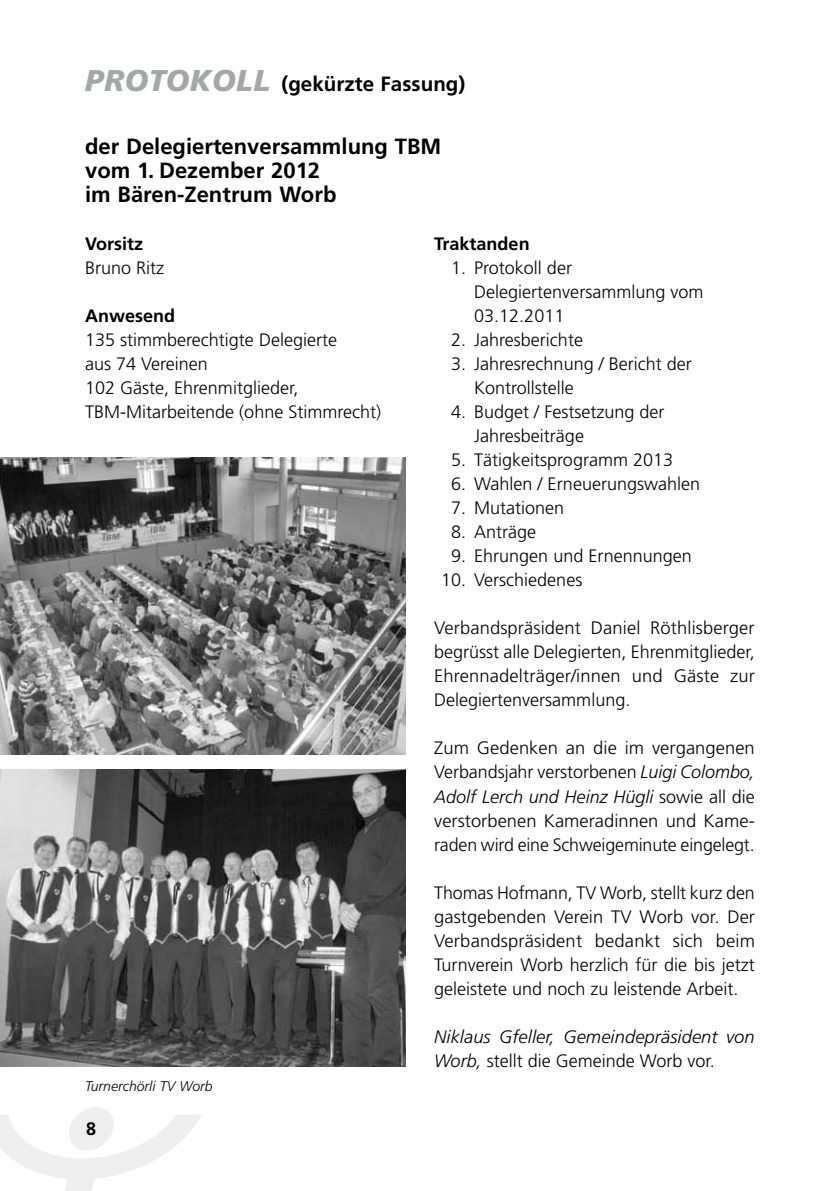
<style>
.page{position:relative;width:840px;height:1191px;background:#fff}
.page>*{position:absolute;margin:0;border:0;box-sizing:border-box;transform-origin:0 0}
.t1{font:700 22px/24px "Frutiger";color:#000}
.t2{font:700 20.6px "Frutiger";color:#000}
.t3{font:300 18px/24px "Frutiger";color:#000}
.t4{font:italic 300 18px/24px "Frutiger";letter-spacing:.005em;color:#000}
.t5{font:700 18px "Frutiger";color:#000}
.t6{font:italic 300 14px "Frutiger";color:#000}
.s1{font-weight:900;font-style:italic;font-size:30px;color:#a4a7a7}
.s2{font-style:italic}
.s3{font-style:normal}
</style>
<div class="page">
<svg style="left:0;top:1107px;width:201px;height:84px"></svg>
<img style="left:0;top:457px;width:405px;height:297px">
<img style="left:0;top:769px;width:405px;height:297px">
<p class="t2" style="left:85px;top:72px;width:381px"><span class="s1">PROTOKOLL</span> (gekürzte Fassung)</p>
<p class="t1" style="left:85px;top:135px;width:357px">der Delegiertenversammlung TBM vom 1. Dezember 2012<br>im Bären-Zentrum Worb</p>
<p class="t5" style="left:85px;top:233px;width:60px">Vorsitz</p>
<p class="t3" style="left:85px;top:256px;width:81px">Bruno Ritz</p>
<p class="t5" style="left:85px;top:305px;width:91px">Anwesend</p>
<p class="t3" style="left:85px;top:328px;width:297px">135 stimmberechtigte Delegierte<br>aus 74 Vereinen<br>102 Gäste, Ehrenmitglieder,<br>TBM-Mitarbeitende (ohne Stimmrecht)</p>
<p class="t6" style="left:85px;top:1077px;width:129px">Turnerchörli TV Worb</p>
<p class="t5" style="left:86px;top:1118px;width:12px">8</p>
<p class="t5" style="left:434px;top:233px;width:97px">Traktanden</p>
<p class="t3" style="left:474px;top:256px;width:230px;text-indent:-23px">1. Protokoll der<br>Delegiertenversammlung vom<br>03.12.2011</p>
<p class="t3" style="left:451px;top:328px;width:133px">2. Jahresberichte</p>
<p class="t3" style="left:474px;top:352px;width:219px;text-indent:-23px">3. Jahresrechnung / Bericht der<br>Kontrollstelle</p>
<p class="t3" style="left:474px;top:400px;width:192px;text-indent:-23px">4. Budget / Festsetzung der<br>Jahresbeiträge</p>
<p class="t3" style="left:451px;top:448px;width:223px">5. Tätigkeitsprogramm 2013</p>
<p class="t3" style="left:451px;top:472px;width:250px">6. Wahlen / Erneuerungswahlen</p>
<p class="t3" style="left:451px;top:496px;width:115px">7. Mutationen</p>
<p class="t3" style="left:451px;top:520px;width:87px">8. Anträge</p>
<p class="t3" style="left:451px;top:544px;width:242px">9. Ehrungen und Ernennungen</p>
<p class="t3" style="left:441px;top:568px;width:143px">10. Verschiedenes</p>
<p class="t3" style="left:434px;top:616px;width:322px;text-align:justify">Verbandspräsident Daniel Röthlisberger begrüsst alle Delegierten, Ehrenmitglieder, Ehrennadelträger/innen und Gäste zur Delegiertenversammlung.</p>
<p class="t3" style="left:434px;top:736px;width:322px;text-align:justify">Zum Gedenken an die im vergangenen Verbandsjahr verstorbenen <span class="s2">Luigi Colombo, Adolf Lerch und Heinz Hügli</span> sowie all die verstorbenen Kameradinnen und Kame&shy;raden wird eine Schweigeminute eingelegt.</p>
<p class="t3" style="left:434px;top:880px;width:322px;text-align:justify">Thomas Hofmann, TV Worb, stellt kurz den gastgebenden Verein TV Worb vor. Der Verbandspräsident bedankt sich beim Turnverein Worb herzlich für die bis jetzt geleistete und noch zu leistende Arbeit.</p>
<p class="t4" style="left:434px;top:1024px;width:322px">Niklaus Gfeller, Gemeindepräsident von<br>Worb, <span class="s3">stellt die Gemeinde Worb vor.</span></p>
</div>
